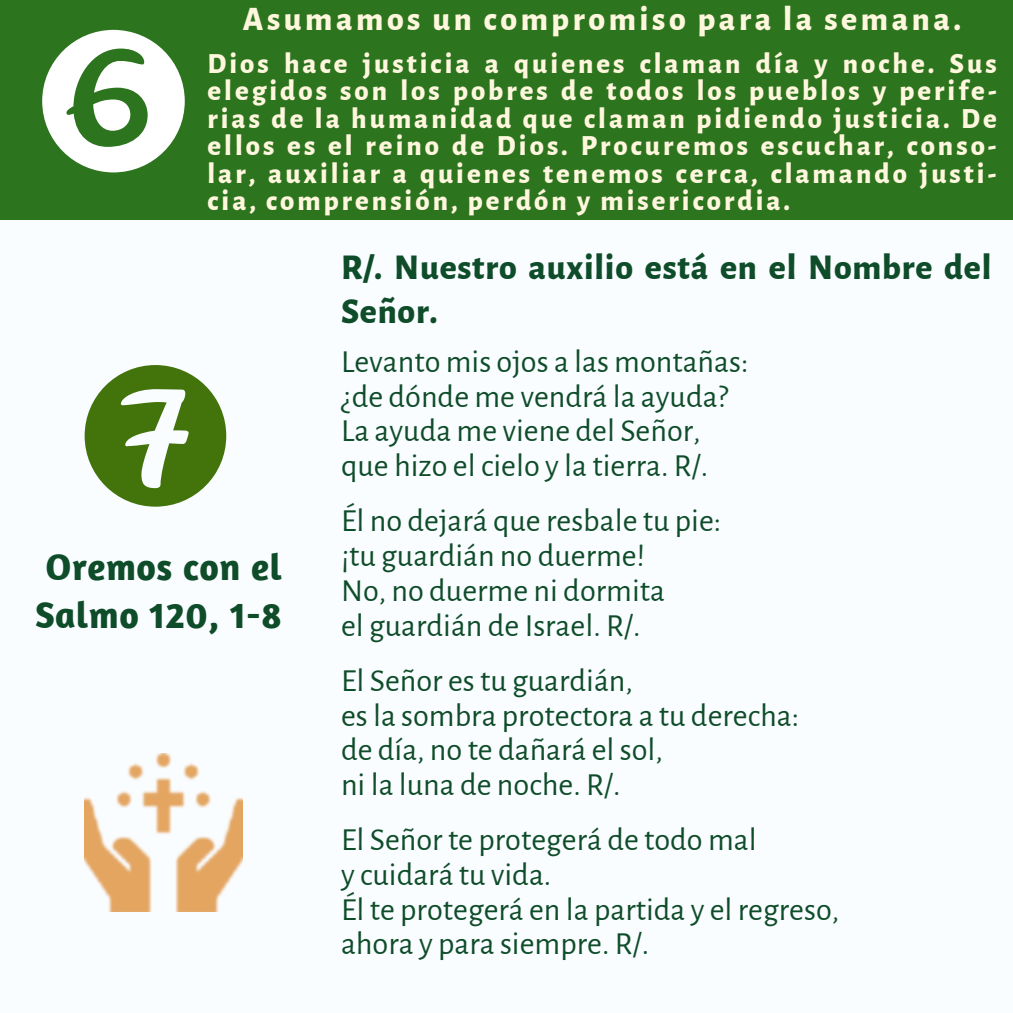
<style>
.page{position:relative;width:1013px;height:1013px;background:#fff}
.page>*{position:absolute;margin:0;border:0;box-sizing:border-box;transform-origin:0 0}
.t1{font:700 37.5px/47.8px "Amaranth";letter-spacing:.015em;color:#0f4d2a}
.t2{font:800 35.75px/43.1px "Alegreya Sans";letter-spacing:.02em;color:#0f4d2a}
.t3{font:800 33.75px "Alegreya Sans";letter-spacing:.105em;color:#fff7dd}
.t4{font:32.25px/34.8px "Alegreya Sans";color:#0f4d2a}
.t5{font:800 28.75px/27.5px "Alegreya Sans";letter-spacing:.105em;color:#fff7dd;text-align:justify}
</style>
<div class="page">
<div style="left:0;top:0;width:1012px;height:1012px;background:#2c741e"></div>
<div style="left:0;top:221px;width:1012px;height:791px;background:#fafdff"></div>
<svg style="left:85px;top:365px;width:141px;height:141px"></svg>
<img style="left:85px;top:753px;width:157px;height:158px">
<svg style="left:42px;top:30px;width:143px;height:142px"></svg>
<p class="t3" style="left:243px;top:3px;width:719px">Asumamos un compromiso para la semana.</p>
<p class="t5" style="left:207px;top:50px;width:791px">Dios hace justicia a quienes claman día y noche. Sus elegidos son los pobres de todos los pueblos y perife&shy;rias de la humanidad que claman pidiendo justicia. De ellos es el reino de Dios. Procuremos escuchar, conso&shy;lar, auxiliar a quienes tenemos cerca, clamando justi&shy;cia, comprensión, perdón y misericordia.</p>
<p class="t2" style="left:341px;top:247px;width:652px">R/. Nuestro auxilio está en el Nombre del<br>Señor.</p>
<p class="t1" style="left:35px;top:542px;width:248px">Oremos con el<br>Salmo 120, 1-8</p>
<p class="t4" style="left:341px;top:345px;width:409px">Levanto mis ojos a las montañas: ¿de dónde me vendrá la ayuda?<br>La ayuda me viene del Señor, que hizo el cielo y la tierra. R/.</p>
<p class="t4" style="left:341px;top:504px;width:382px">Él no dejará que resbale tu pie: ¡tu guardián no duerme!<br>No, no duerme ni dormita<br>el guardián de Israel. R/.</p>
<p class="t4" style="left:341px;top:663px;width:459px">El Señor es tu guardián,<br>es la sombra protectora a tu derecha: de día, no te dañará el sol,<br>ni la luna de noche. R/.</p>
<p class="t4" style="left:341px;top:823px;width:499px">El Señor te protegerá de todo mal<br>y cuidará tu vida.<br>Él te protegerá en la partida y el regreso, ahora y para siempre. R/.</p>
</div>
